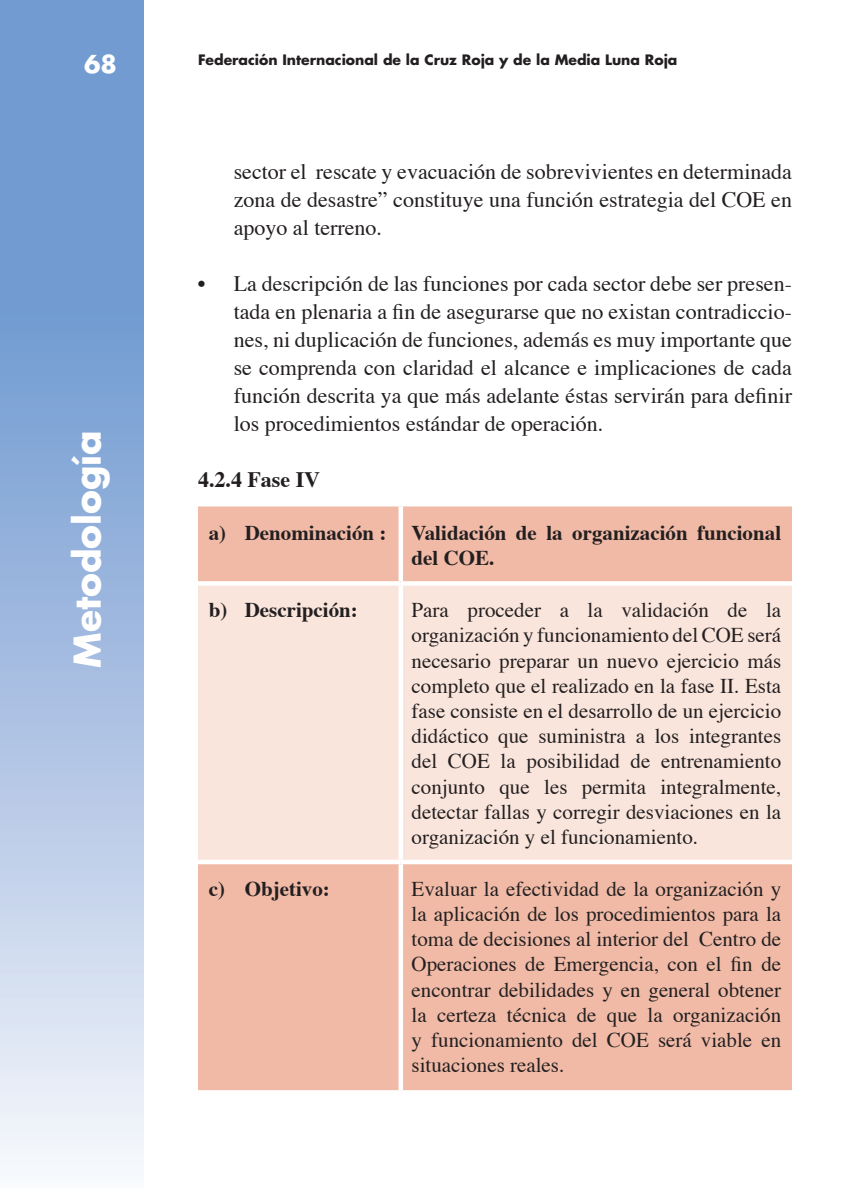
<style>
.page{position:relative;width:864px;height:1188px;background:#fff}
.page>*{position:absolute;margin:0;border:0;box-sizing:border-box;transform-origin:0 0}
.t1{font:700 36px "Futura";color:#fff}
.t2{font:700 24px "Futura";color:#fff}
.t3{font:22px/28px "Times";color:#231f20;text-align:justify}
.t4{font:700 22px "Times";color:#231f20}
.t5{font:21px/25.2px "Times";color:#231f20;text-align:justify}
.t6{font:700 21px/25.2px "Times";color:#231f20}
.t7{font:700 14px "Futura";color:#231f20}
</style>
<div class="page">
<svg style="left:0;top:0;width:144px;height:1160px"></svg>
<div style="left:198px;top:506px;width:594px;height:584px;background:#f0baa6"></div>
<div style="left:198px;top:586px;width:594px;height:274px;background:#f9e5dc"></div>
<hr style="left:399px;top:506px;width:4px;height:75px;background:#fff">
<hr style="left:399px;top:586px;width:4px;height:274px;background:#fff">
<hr style="left:399px;top:864px;width:4px;height:226px;background:#fff">
<div style="left:198px;top:581px;width:203px;height:5px;background:#fff"></div>
<div style="left:401px;top:581px;width:391px;height:5px;background:#fff"></div>
<hr style="left:198px;top:860px;width:203px;height:4px;background:#fff">
<hr style="left:401px;top:860px;width:391px;height:4px;background:#fff">
<p class="t2" style="left:84px;top:48px;width:34px">68</p>
<p class="t7" style="left:198px;top:50px;width:481px">Federación Internacional de la Cruz Roja y de la Media Luna Roja</p>
<h1 class="t1" style="left:62px;top:668px;width:239px;rotate:-90deg">Metodología</h1>
<p class="t3" style="left:234px;top:155px;width:560px">sector el rescate y evacuación de sobrevivientes en determinada zona de desastre” constituye una función estrategia del COE en apoyo al terreno.</p>
<p class="t3" style="left:234px;top:267px;width:560px;text-indent:-36px">• La descripción de las funciones por cada sector debe ser presen&shy;tada en plenaria a fin de asegurarse que no existan contradiccio&shy;nes, ni duplicación de funciones, además es muy importante que se comprenda con claridad el alcance e implicaciones de cada función descrita ya que más adelante éstas servirán para definir los procedimientos estándar de operación.</p>
<p class="t4" style="left:198px;top:458px;width:124px">4.2.4 Fase IV</p>
<p class="t6" style="left:412px;top:518px;width:371px;text-indent:-203px">a) Denominación : Validación de la organización funcional del COE.</p>
<p class="t6" style="left:209px;top:595px;width:151px">b) Descripción:</p>
<p class="t5" style="left:412px;top:596px;width:371px">Para proceder a la validación de la organización y funcionamiento del COE será necesario preparar un nuevo ejercicio más completo que el realizado en la fase II. Esta fase consiste en el desarrollo de un ejercicio didáctico que suministra a los integrantes del COE la posibilidad de entrenamiento conjunto que les permita integralmente, detectar fallas y corregir desviaciones en la organización y el funcionamiento.</p>
<p class="t6" style="left:209px;top:874px;width:123px">c) Objetivo:</p>
<p class="t5" style="left:412px;top:874px;width:371px">Evaluar la efectividad de la organización y la aplicación de los procedimientos para la toma de decisiones al interior del Centro de Operaciones de Emergencia, con el fin de encontrar debilidades y en general obtener la certeza técnica de que la organización y funcionamiento del COE será viable en situaciones reales.</p>
</div>
